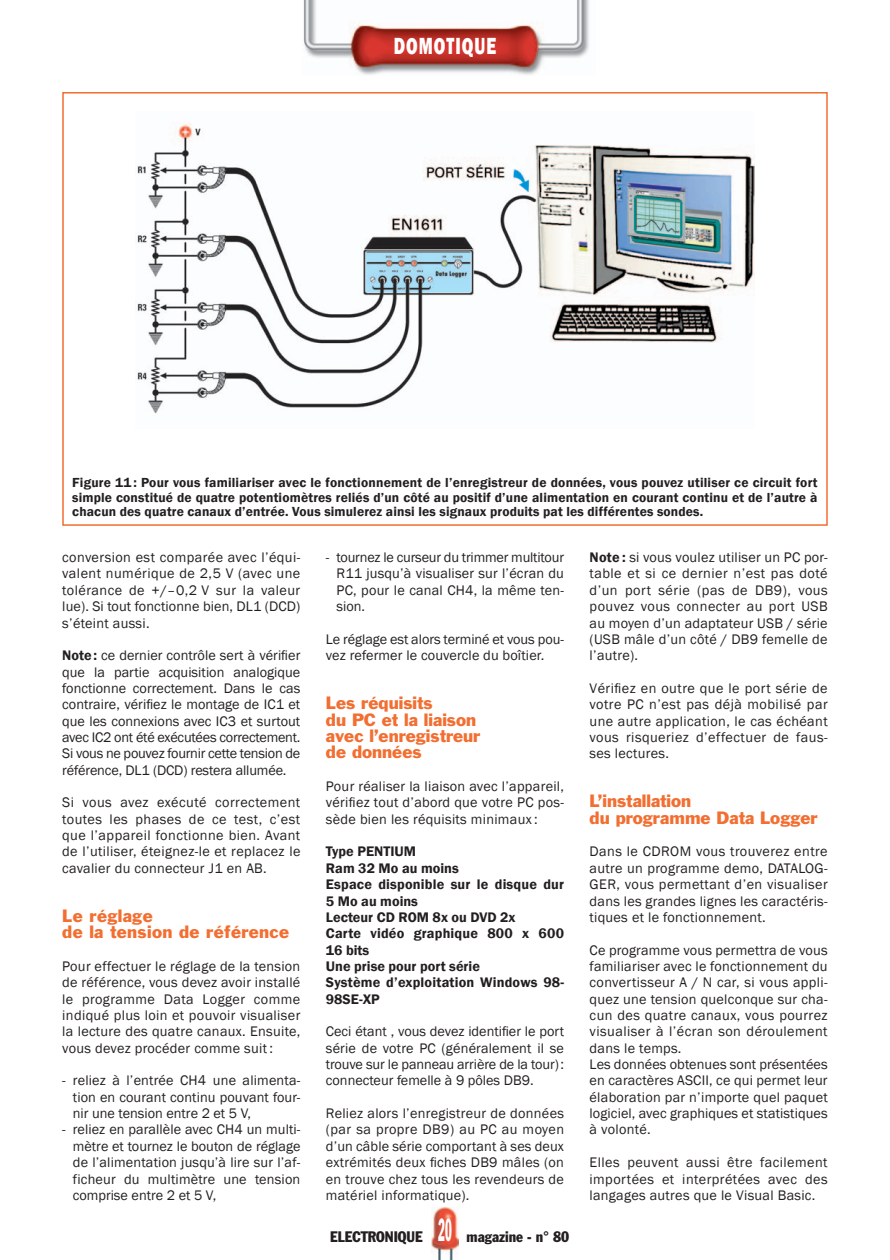
<style>
.page{position:relative;width:890px;height:1260px;background:#fff}
.page>*{position:absolute;margin:0;border:0;box-sizing:border-box;transform-origin:0 0}
.t1{font:800 24px "Franklin Gothic";letter-spacing:.06em;color:#fff;scale:.7 1}
.t2{font:16.5px/16.4px "Franklin Gothic";color:#f26e31}
.t3{font:16.5px/16.4px "Franklin Gothic";letter-spacing:.02em;color:#f26e31}
.t4{font:condensed 15px "Franklin Gothic";color:#231f20}
.t5{font:14.25px/16.4px "Franklin Gothic";letter-spacing:.02em;color:#231f20;text-align:justify}
.t6{font:600 14.25px/16.4px "Franklin Gothic";letter-spacing:.01em;color:#231f20}
.t7{font:14.25px/16.4px "Franklin Gothic";color:#231f20}
.t8{font:600 13.5px/14.2px "Franklin Gothic";letter-spacing:.01em;color:#231f20;text-align:justify}
.s1{font-weight:600}
.s2{font-size:31.5px;color:#fff}
</style>
<div class="page">
<img style="left:303px;top:0;width:286px;height:75px">
<img style="left:431px;top:1207px;width:28px;height:53px">
<img style="left:137px;top:123px;width:618px;height:291px">
<h1 class="t1" style="left:394px;top:31px;width:148px">DOMOTIQUE</h1>
<p class="t8" style="left:72px;top:476px;width:747px">Figure 11 : Pour vous familiariser avec le fonctionnement de l’enregistreur de données, vous pouvez utiliser ce circuit fort simple constitué de quatre potentiomètres reliés d’un côté au positif d’une alimentation en courant continu et de l’autre à chacun des quatre canaux d’entrée. Vous simulerez ainsi les signaux produits pat les différentes sondes.</p>
<p class="t5" style="left:589px;top:549px;width:240px"><span class="s1">Note :</span> si vous voulez utiliser un PC por&shy;table et si ce dernier n’est pas doté d’un port série (pas de DB9), vous pouvez vous connecter au port USB au moyen d’un adaptateur USB / série (USB mâle d’un côté / DB9 femelle de l’autre).</p>
<p class="t5" style="left:589px;top:680px;width:240px">Vérifiez en outre que le port série de votre PC n’est pas déjà mobilisé par une autre application, le cas échéant vous risqueriez d’effectuer de faus&shy;ses lectures.</p>
<p class="t2" style="left:589px;top:793px;width:230px">L’installation<br>du programme Data Logger</p>
<p class="t5" style="left:589px;top:844px;width:240px">Dans le CDROM vous trouverez entre autre un programme demo, DATALOG-GER, vous permettant d’en visualiser dans les grandes lignes les caractéris&shy;tiques et le fonctionnement.</p>
<p class="t5" style="left:589px;top:942px;width:240px;text-align:left">Ce programme vous permettra de vous familiariser avec le fonctionnement du convertisseur A / N car, si vous appli&shy;quez une tension quelconque sur cha&shy;cun des quatre canaux, vous pourrez visualiser à l’écran son déroulement dans le temps.<br>Les données obtenues sont présentées en caractères ASCII, ce qui permet leur élaboration par n’importe quel paquet logiciel, avec graphiques et statistiques à volonté.</p>
<p class="t5" style="left:589px;top:1154px;width:240px">Elles peuvent aussi être facilement importées et interprétées avec des langages autres que le Visual Basic.</p>
<p class="t5" style="left:62px;top:549px;width:240px">conversion est comparée avec l’équi&shy;valent numérique de 2,5 V (avec une tolérance de +/–0,2 V sur la valeur lue). Si tout fonctionne bien, DL1 (DCD) s’éteint aussi.</p>
<p class="t5" style="left:62px;top:647px;width:240px"><span class="s1">Note :</span> ce dernier contrôle sert à vérifier que la partie acquisition analogique fonctionne correctement. Dans le cas contraire, vérifiez le montage de IC1 et que les connexions avec IC3 et surtout avec IC2 ont été exécutées correctement.<br>Si vous ne pouvez fournir cette tension de référence, DL1 (DCD) restera allumée.</p>
<p class="t5" style="left:62px;top:795px;width:240px">Si vous avez exécuté correctement toutes les phases de ce test, c’est que l’appareil fonctionne bien. Avant de l’utiliser, éteignez-le et replacez le cavalier du connecteur J1 en AB.</p>
<p class="t3" style="left:62px;top:907px;width:228px">Le réglage<br>de la tension de référence</p>
<p class="t5" style="left:62px;top:958px;width:240px">Pour effectuer le réglage de la tension de référence, vous devez avoir installé le programme Data Logger comme indiqué plus loin et pouvoir visualiser la lecture des quatre canaux. Ensuite, vous devez procéder comme suit :</p>
<p class="t5" style="left:73px;top:1073px;width:229px;text-indent:-11px">- reliez à l’entrée CH4 une alimenta&shy;tion en courant continu pouvant four&shy;nir une tension entre 2 et 5 V,</p>
<p class="t5" style="left:73px;top:1122px;width:229px;text-indent:-11px">- reliez en parallèle avec CH4 un multi&shy;mètre et tournez le bouton de réglage de l’alimentation jusqu’à lire sur l’af&shy;ficheur du multimètre une tension comprise entre 2 et 5 V,</p>
<p class="t5" style="left:337px;top:549px;width:229px;text-indent:-11px">- tournez le curseur du trimmer multitour R11 jusqu’à visualiser sur l’écran du PC, pour le canal CH4, la même ten&shy;sion.</p>
<p class="t7" style="left:326px;top:631px;width:240px">Le réglage est alors terminé et vous pou&shy;vez refermer le couvercle du boîtier.</p>
<p class="t2" style="left:326px;top:695px;width:156px">Les réquisits<br>du PC et la liaison avec l’enregistreur de données</p>
<p class="t5" style="left:326px;top:778px;width:240px">Pour réaliser la liaison avec l’appareil, vérifiez tout d’abord que votre PC pos&shy;sède bien les réquisits minimaux :</p>
<p class="t6" style="left:326px;top:844px;width:240px">Type PENTIUM<br>Ram 32 Mo au moins<br>Espace disponible sur le disque dur<br>5 Mo au moins<br>Lecteur CD ROM 8x ou DVD 2x<br>Carte vidéo graphique 800 x 600<br>16 bits<br>Une prise pour port série<br>Système d’exploitation Windows 98-<br>98SE-XP</p>
<p class="t5" style="left:326px;top:1024px;width:240px">Ceci étant , vous devez identifier le port série de votre PC (généralement il se trouve sur le panneau arrière de la tour) : connecteur femelle à 9 pôles DB9.</p>
<p class="t5" style="left:326px;top:1105px;width:240px">Reliez alors l’enregistreur de données (par sa propre DB9) au PC au moyen d’un câble série comportant à ses deux extrémités deux fiches DB9 mâles (on en trouve chez tous les revendeurs de matériel informatique).</p>
<p class="t4" style="left:330px;top:1227px;width:241px">ELECTRONIQUE <span class="s2">20</span> magazine - n° 80</p>
</div>
